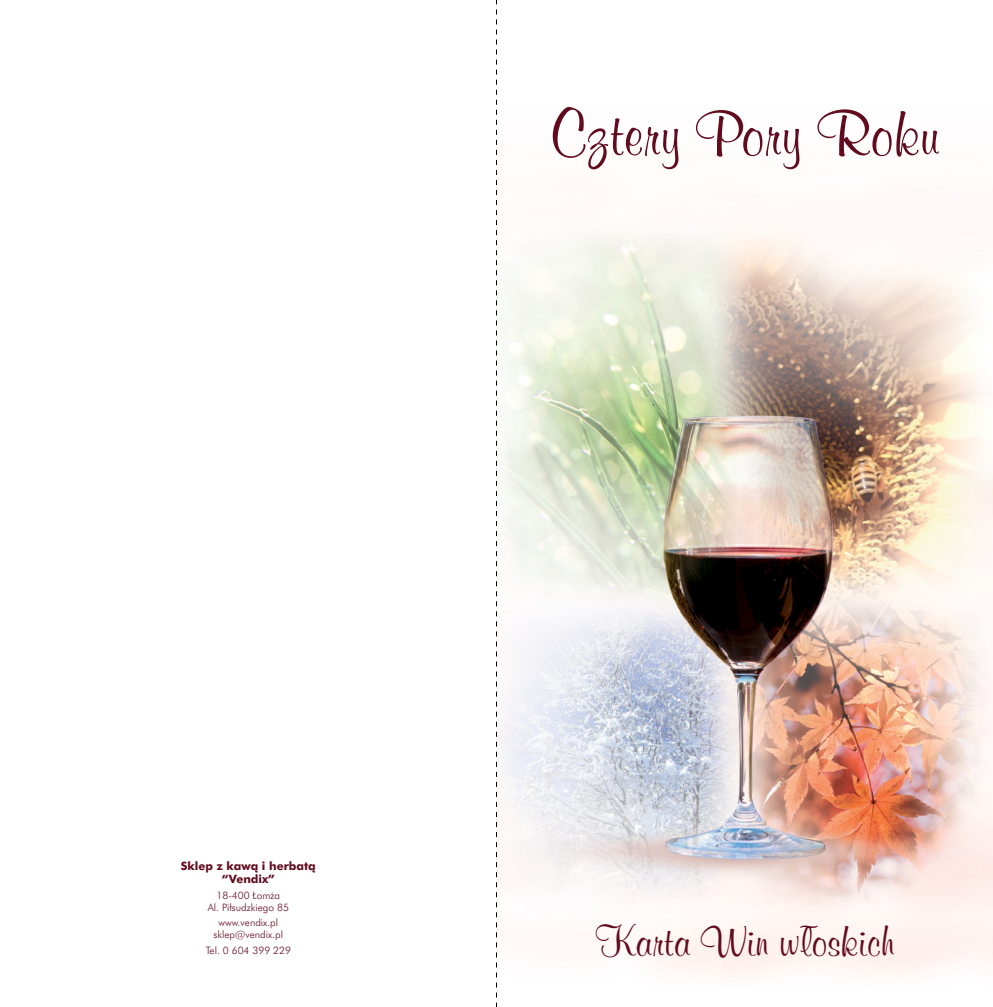
<style>
.page{position:relative;width:993px;height:1007px;background:#fff}
.page>*{position:absolute;margin:0;border:0;box-sizing:border-box;transform-origin:0 0}
.t1{font:57.5px "Murray Hill Bd PL";color:#610b1e}
.t2{font:38.75px "Murray Hill Bd PL";color:#610b1e}
.t3{font:700 11.25px/13.5px "Futura PL";color:#610b1e;text-align:center}
.t4{font:10px/12px "Futura Lt PL";color:#610b1e;text-align:center}
</style>
<div class="page">
<img style="left:497px;top:229px;width:495px;height:749px">
<svg style="left:496px;top:0;width:1px;height:1006px"></svg>
<h1 class="t1" style="left:550px;top:94px;width:389px">Cztery Pory Roku</h1>
<p class="t3" style="left:181px;top:858px;width:137px">Sklep z kawą i herbatą “Vendix”</p>
<p class="t4" style="left:207px;top:888px;width:83px">18-400 Łomża<br>Al. Piłsudzkiego 85</p>
<p class="t4" style="left:213px;top:916px;width:71px">www.vendix.pl sklep@vendix.pl</p>
<p class="t4" style="left:205px;top:943px;width:87px">Tel. 0 604 399 229</p>
<h2 class="t2" style="left:595px;top:914px;width:300px">Karta Win włoskich</h2>
</div>
